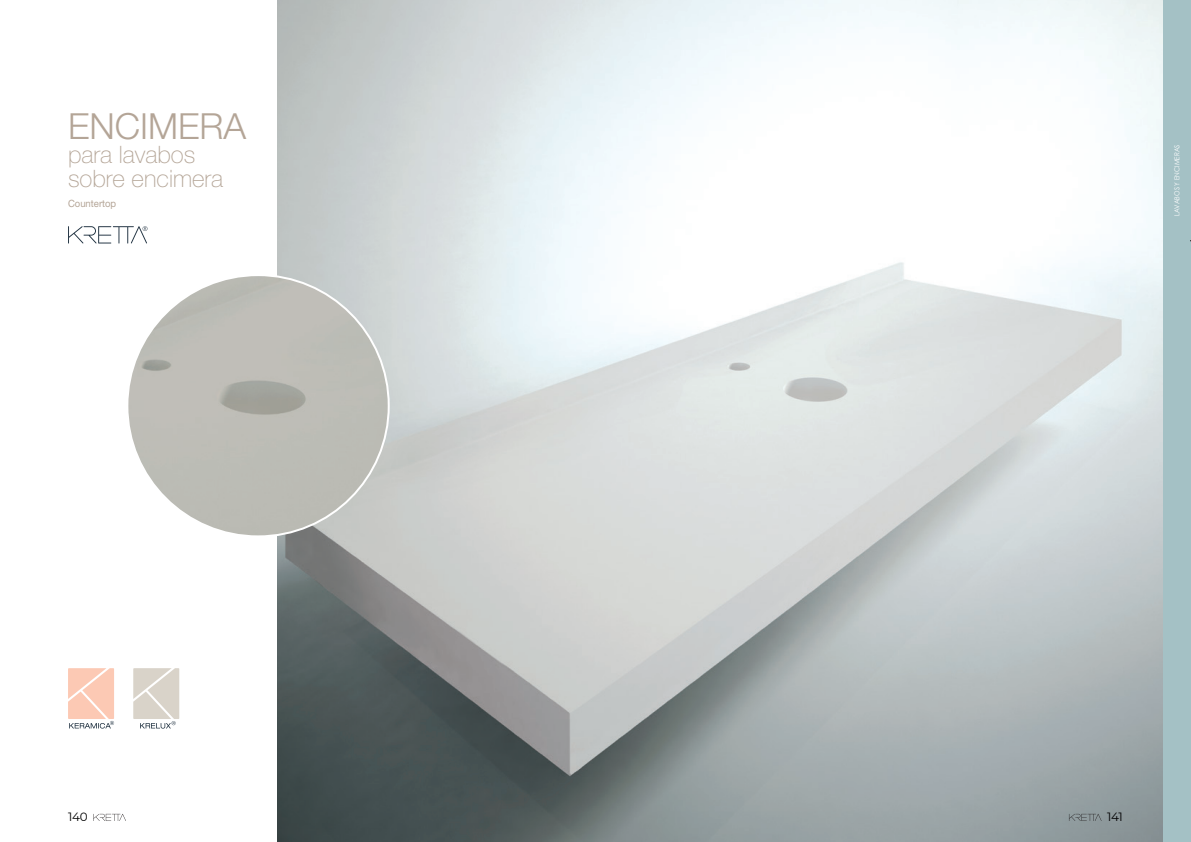
<style>
.page{position:relative;width:1191px;height:842px;background:#fff}
.page>*{position:absolute;margin:0;border:0;box-sizing:border-box;transform-origin:0 0}
.t1{font:300 36px "Helvetica Neue LT Std";color:#b4a597}
.t2{font:100 24px "Helvetica Neue LT Std";color:#b4a597}
.t3{font:12px "Montserrat";letter-spacing:-.02em;color:#000001}
.t4{font:10px "Helvetica Neue LT Std";color:#b4a597;scale:.95 1}
.t5{font:7px "Century Gothic";color:#fff;scale:.9 1}
</style>
<div class="page">
<img style="left:278px;top:0;width:884px;height:842px">
<img style="left:127px;top:275px;width:262px;height:261px;border-radius:131px">
<svg style="left:68px;top:226px;width:79px;height:18px"></svg>
<svg style="left:68px;top:668px;width:46px;height:61px"></svg>
<svg style="left:133px;top:668px;width:46px;height:61px"></svg>
<div style="left:1162px;top:0;width:29px;height:842px;background:#a4c1c5"></div>
<svg style="left:1069px;top:814px;width:32px;height:7px"></svg>
<svg style="left:93px;top:814px;width:33px;height:7px"></svg>
<p class="t1" style="left:68px;top:104px;width:180px">ENCIMERA</p>
<p class="t2" style="left:68px;top:141px;width:129px">para lavabos</p>
<p class="t2" style="left:68px;top:165px;width:157px">sobre encimera</p>
<p class="t4" style="left:68px;top:198px;width:52px">Countertop</p>
<p class="t5" style="left:1172px;top:216px;width:81px;rotate:-90deg">LAVABOS Y ENCIMERAS</p>
<p class="t3" style="left:68px;top:808px;width:21px">140</p>
<p class="t3" style="left:1107px;top:808px;width:17px">141</p>
</div>
